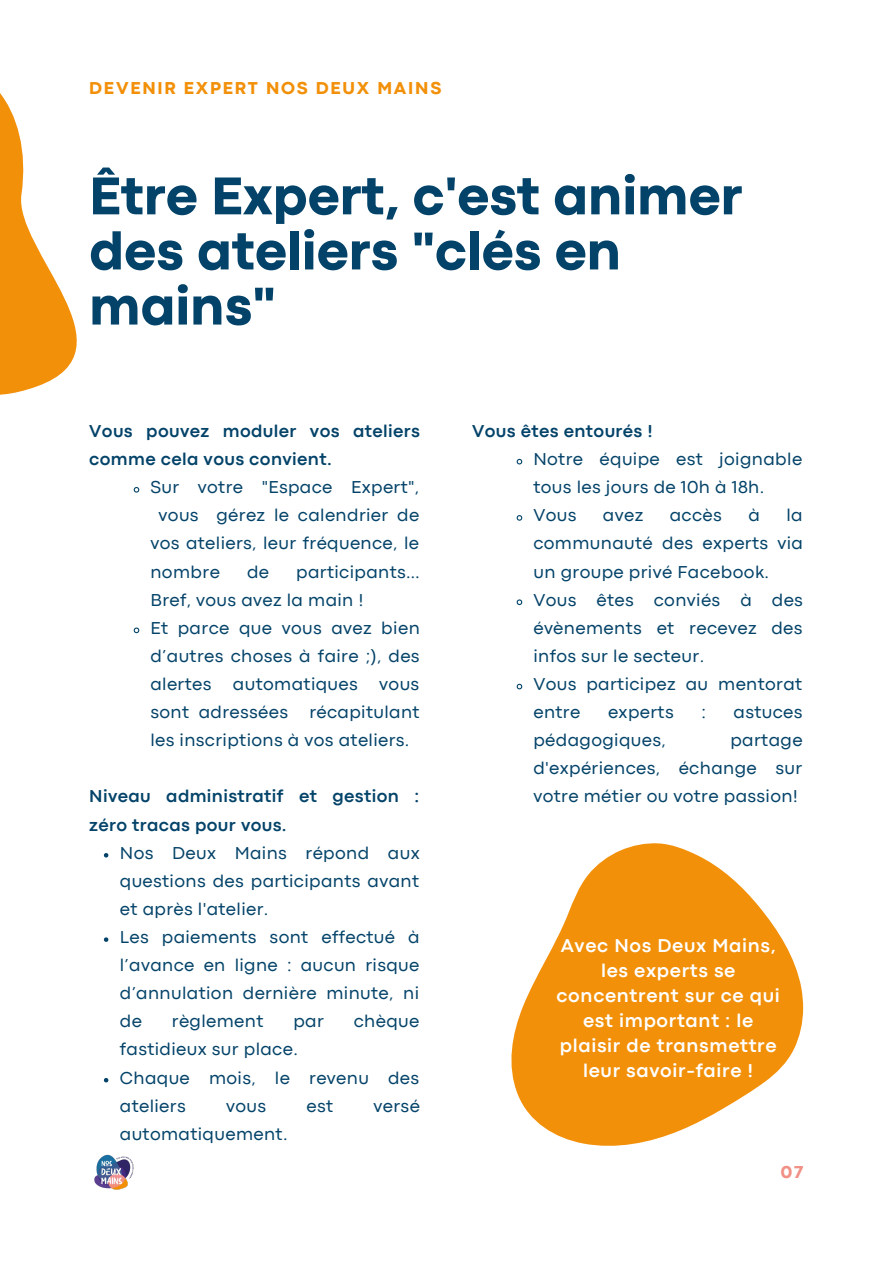
<style>
.page{position:relative;width:893px;height:1264px;background:#fff}
.page>*{position:absolute;margin:0;border:0;box-sizing:border-box;transform-origin:0 0}
.t1{font:800 55.5px/55.1px "Codec Pro";color:#044369}
.t2{font:700 19.5px/25px "Codec Pro";letter-spacing:.035em;color:#fff;text-align:center}
.t3{font:18px/28px "Codec Pro";letter-spacing:.02em;color:#044369}
.t4{font:700 18px/28px "Codec Pro";letter-spacing:.02em;color:#044369}
.t5{font:800 18px "Codec Pro";letter-spacing:.1em;color:#f29009}
.t6{font:800 18px "Codec Pro";color:#f19085}
</style>
<div class="page">
<svg style="left:0;top:93px;width:77px;height:302px;fill:#f29009"></svg>
<svg style="left:511px;top:843px;width:292px;height:303px;fill:#f29009"></svg>
<svg style="left:133px;top:487px;width:7px;height:6px"></svg>
<svg style="left:133px;top:627px;width:7px;height:7px"></svg>
<svg style="left:104px;top:853px;width:4px;height:4px"></svg>
<svg style="left:104px;top:937px;width:4px;height:4px"></svg>
<svg style="left:104px;top:1078px;width:4px;height:4px"></svg>
<svg style="left:516px;top:458px;width:7px;height:7px"></svg>
<svg style="left:516px;top:515px;width:7px;height:6px"></svg>
<svg style="left:516px;top:599px;width:7px;height:7px"></svg>
<svg style="left:516px;top:683px;width:7px;height:7px"></svg>
<img style="left:94px;top:1154px;width:40px;height:36px">
<p class="t5" style="left:89px;top:81px;width:353px">DEVENIR EXPERT NOS DEUX MAINS</p>
<h1 class="t1" style="left:89px;top:172px;width:654px">Être Expert, c'est animer des ateliers "clés en mains"</h1>
<p class="t4" style="left:89px;top:418px;width:332px">Vous pouvez moduler vos ateliers comme cela vous convient.</p>
<p class="t3" style="left:150px;top:474px;width:270px">Sur votre "Espace Expert",</p>
<p class="t3" style="left:159px;top:502px;width:262px">vous gérez le calendrier de</p>
<p class="t3" style="left:150px;top:530px;width:270px">vos ateliers, leur fréquence, le</p>
<p class="t3" style="left:150px;top:559px;width:71px">nombre</p>
<p class="t3" style="left:247px;top:559px;width:24px">de</p>
<p class="t3" style="left:150px;top:559px;width:271px;text-indent:146px">participants…<br>Bref, vous avez la main !<br>Et parce que vous avez bien d’autres choses à faire ;), des alertes automatiques vous sont adressées récapitulant les inscriptions à vos ateliers.</p>
<p class="t4" style="left:89px;top:783px;width:331px">Niveau administratif et gestion : zéro tracas pour vous.</p>
<p class="t3" style="left:120px;top:840px;width:301px">Nos Deux Mains répond aux questions des participants avant et après l'atelier.<br>Les paiements sont effectué à l’avance en ligne : aucun risque d’annulation dernière minute, ni de</p>
<p class="t3" style="left:172px;top:1008px;width:93px">règlement</p>
<p class="t3" style="left:293px;top:1008px;width:32px">par</p>
<p class="t3" style="left:354px;top:1008px;width:67px">chèque</p>
<p class="t3" style="left:120px;top:1036px;width:301px">fastidieux sur place.<br>Chaque mois, le revenu des ateliers</p>
<p class="t3" style="left:226px;top:1092px;width:41px">vous</p>
<p class="t3" style="left:306px;top:1092px;width:28px">est</p>
<p class="t3" style="left:373px;top:1092px;width:48px">versé</p>
<p class="t3" style="left:120px;top:1121px;width:169px">automatiquement.</p>
<p class="t4" style="left:472px;top:418px;width:182px">Vous êtes entourés !</p>
<p class="t3" style="left:533px;top:446px;width:270px">Notre équipe est joignable tous les jours de 10h à 18h.<br>Vous</p>
<p class="t3" style="left:603px;top:502px;width:42px">avez</p>
<p class="t3" style="left:669px;top:502px;width:54px">accès</p>
<p class="t3" style="left:748px;top:502px;width:13px">à</p>
<p class="t3" style="left:533px;top:502px;width:271px;text-indent:253px">la communauté des experts via un groupe privé Facebook.<br>Vous êtes conviés à des évènements et recevez des infos sur le secteur.<br>Vous participez au mentorat entre</p>
<p class="t3" style="left:608px;top:699px;width:67px">experts</p>
<p class="t3" style="left:701px;top:699px;width:6px">:</p>
<p class="t3" style="left:733px;top:699px;width:70px">astuces</p>
<p class="t3" style="left:533px;top:727px;width:134px">pédagogiques,</p>
<p class="t3" style="left:533px;top:727px;width:271px;text-align:justify;text-indent:197px">partage d'expériences, échange sur votre métier ou votre passion!</p>
<p class="t2" style="left:556px;top:934px;width:225px">Avec Nos Deux Mains, les experts se concentrent sur ce qui est important : le plaisir de transmettre leur savoir-faire !</p>
<p class="t6" style="left:780px;top:1165px;width:24px">07</p>
</div>
